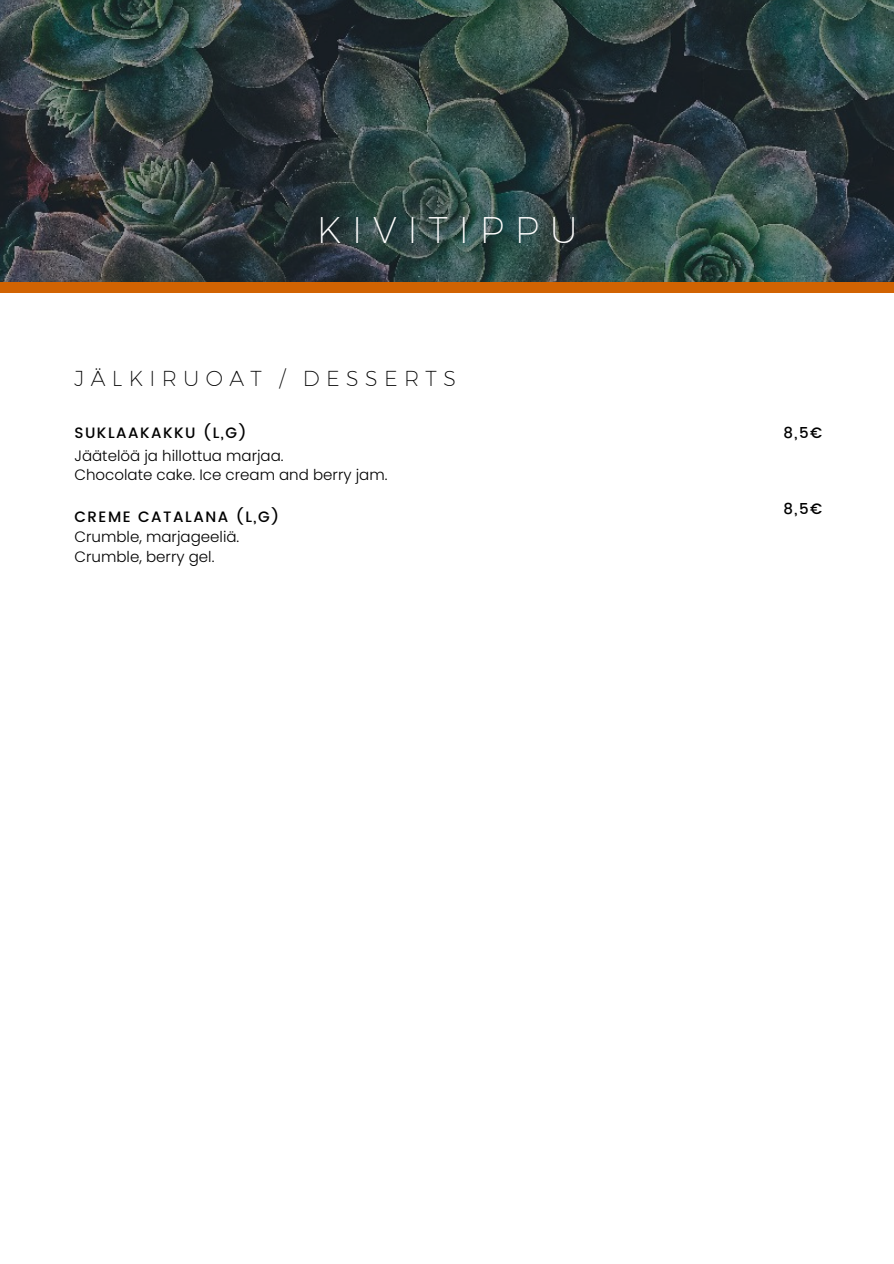
<style>
.page{position:relative;width:894px;height:1264px;background:#fff}
.page>*{position:absolute;margin:0;border:0;box-sizing:border-box;transform-origin:0 0}
.t1{font:300 36.15px "Kief Montaser Extra";letter-spacing:.305em;color:#fff}
.t2{font:300 21px "Kief Montaser Extra";letter-spacing:.305em;color:#000}
.t3{font:300 15px "Poppins";color:#000}
.t4{font:500 15px "Poppins";letter-spacing:.1em;color:#000}
</style>
<div class="page">
<div style="left:0;top:253px;width:893px;height:40px;background:#d16302"></div>
<svg style="left:0;top:0;width:893px;height:281px;background:#2f4040"></svg>
<p class="t1" style="left:316px;top:208px;width:262px">KIVITIPPU</p>
<p class="t2" style="left:74px;top:365px;width:383px">JÄLKIRUOAT / DESSERTS</p>
<p class="t4" style="left:74px;top:424px;width:174px">SUKLAAKAKKU (L,G)</p>
<p class="t3" style="left:74px;top:445px;width:211px">Jäätelöä ja hillottua marjaa.</p>
<p class="t3" style="left:74px;top:464px;width:314px">Chocolate cake. Ice cream and berry jam.</p>
<p class="t4" style="left:74px;top:508px;width:206px">CREME CATALANA (L,G)</p>
<p class="t3" style="left:74px;top:526px;width:166px">Crumble, marjageeliä.</p>
<p class="t3" style="left:74px;top:546px;width:141px">Crumble, berry gel.</p>
<p class="t4" style="left:783px;top:424px;width:40px">8,5€</p>
<p class="t4" style="left:783px;top:500px;width:40px">8,5€</p>
</div>
